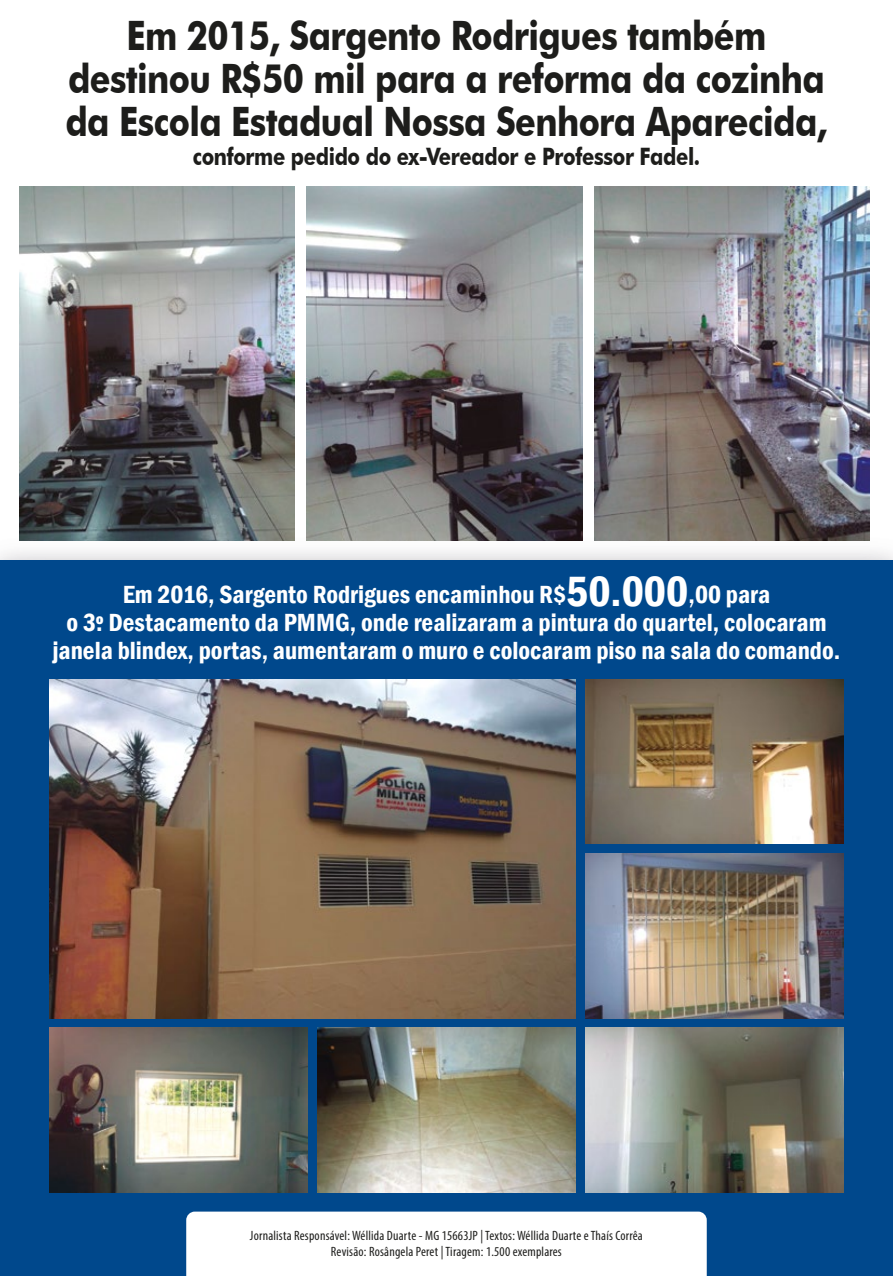
<style>
.page{position:relative;width:893px;height:1276px;background:#fff}
.page>*{position:absolute;margin:0;border:0;box-sizing:border-box;transform-origin:0 0}
.t1{font:700 40.5px/43px "Futura BT";letter-spacing:-.02em;color:#1d1d1b;text-align:center;scale:.84 1}
.t2{font:600 condensed 25.5px/28.2px "Franklin Gothic";color:#fff;text-align:center}
.t3{font:700 24px "Futura BT";letter-spacing:-.02em;color:#1d1d1b;scale:.84 1}
.t4{font:condensed 13.5px/16.2px "Myriad Pro";letter-spacing:.015em;color:#1d1d1b;text-align:center}
.s1{font-size:43.5px}
</style>
<div class="page">
<img style="left:0;top:531px;width:893px;height:29px">
<div style="left:0;top:560px;width:893px;height:716px;background:#00488c"></div>
<img style="left:50px;top:679px;width:525px;height:339px">
<img style="left:586px;top:853px;width:257px;height:165px">
<img style="left:586px;top:679px;width:257px;height:165px">
<img style="left:50px;top:1027px;width:257px;height:165px">
<img style="left:586px;top:1027px;width:257px;height:165px">
<img style="left:318px;top:1027px;width:257px;height:165px">
<img style="left:307px;top:186px;width:275px;height:355px">
<img style="left:594px;top:186px;width:276px;height:355px">
<img style="left:19px;top:186px;width:276px;height:355px">
<div style="left:186px;top:1211px;width:521px;height:65px;background:#fff"></div>
<h1 class="t1" style="left:65px;top:14px;width:909px">Em 2015, Sargento Rodrigues também destinou R$50 mil para a reforma da cozinha da Escola Estadual Nossa Senhora Aparecida,</h1>
<p class="t3" style="left:193px;top:141px;width:606px">conforme pedido do ex-Vereador e Professor Fadel.</p>
<p class="t2" style="left:67px;top:580px;width:761px">Em 2016, Sargento Rodrigues encaminhou R$<span class="s1">50.000</span>,00 para<br>o 3º Destacamento da PMMG, onde realizaram a pintura do quartel, colocaram</p>
<p class="t2" style="left:53px;top:608px;width:789px;text-align:left;text-indent:44px">.<br>janela blindex, portas, aumentaram o muro e colocaram piso na sala do comando.</p>
<p class="t4" style="left:250px;top:1226px;width:394px">Jornalista Responsável: Wéllida Duarte - MG 15663JP | Textos: Wéllida Duarte e Thaís Corrêa<br>Revisão: Rosângela Peret | Tiragem: 1.500 exemplares</p>
</div>
